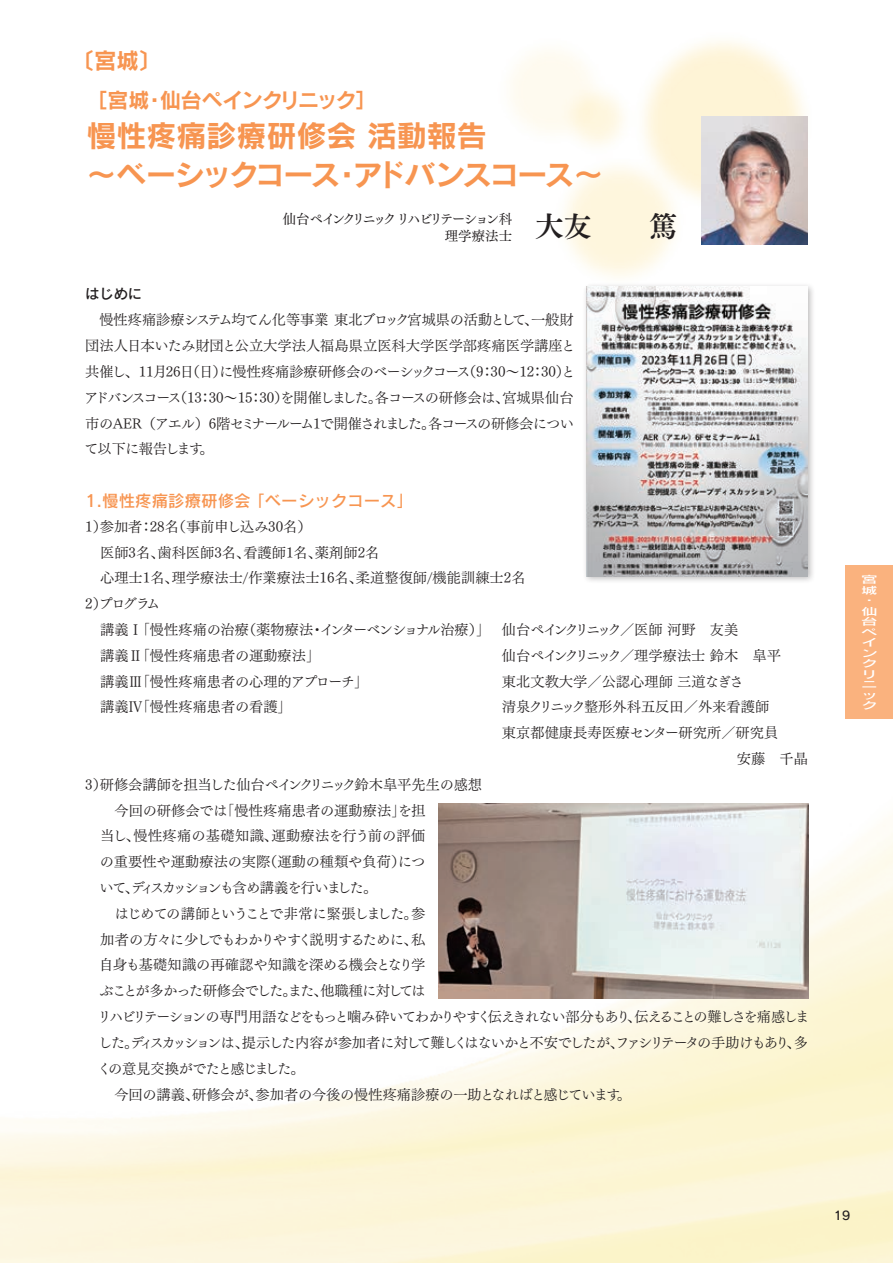
<style>
.page{position:relative;width:893px;height:1263px;background:#fff}
.page>*{position:absolute;margin:0;border:0;box-sizing:border-box;transform-origin:0 0}
.t1{font:30px/39px "Rodin Pro B";letter-spacing:-.01em;color:#f79551}
.t2{font:22.5px "Rodin Pro B";color:#f79551}
.t3{font:21px "Rodin Pro B";letter-spacing:-.06em;color:#f79551}
.t4{font:16.5px "Rodin Pro DB";color:#f79551}
.t5{font:14.25px/25.8px "Tsuku Min Pro R";letter-spacing:-.05em;color:#231f20}
.t6{font:14.25px/25.8px "Tsuku Min Pro R";letter-spacing:-.02em;color:#231f20}
.t7{font:14.25px "Tsuku Min Pro R";color:#231f20}
.t8{font:14.25px "Rodin Pro DB";color:#231f20}
.t9{font:13.5px/16.5px "Tsuku Min Pro M";letter-spacing:-.165em;color:#231f20}
.t10{font:12px "Rodin Pro DB";color:#231f20}
.t11{font:9.9px/10.5px "Rodin Pro DB";color:#fff;text-align:justify;scale:1.67 1}
</style>
<div class="page">
<img style="left:0;top:631px;width:893px;height:632px">
<div style="left:846px;top:566px;width:47px;height:153px;background:#fab27e"></div>
<img style="left:512px;top:41px;width:296px;height:237px">
<img style="left:701px;top:117px;width:107px;height:127px">
<img style="left:438px;top:803px;width:370px;height:195px">
<div style="left:582px;top:282px;width:234px;height:302px;background:#231f20;opacity:.3"></div>
<img style="left:586px;top:287px;width:222px;height:289px">
<h2 class="t2" style="left:72px;top:45px;width:91px">〔宮城〕</h2>
<h3 class="t3" style="left:86px;top:86px;width:292px">［宮城・仙台ペインクリニック］</h3>
<h1 class="t1" style="left:86px;top:115px;width:519px">慢性疼痛診療研修会 活動報告<br>〜ベーシックコース・アドバンスコース〜</h1>
<p class="t9" style="left:445px;top:209px;width:234px;text-indent:-162px">仙台ペインクリニック リハビリテーション科<br>理学療法士 <sup>大友　　篤</sup></p>
<p class="t8" style="left:85px;top:285px;width:58px">はじめに</p>
<p class="t6" style="left:84px;top:305px;width:493px">　慢性疼痛診療システム均てん化等事業東北ブロック宮城県の活動として、一般財団法人日本いたみ財団と公立大学法人福島県立医科大学医学部疼痛医学講座と共催し、11月26日（日）に慢性疼痛診療研修会のベーシックコース（9：30〜 12：30）とアドバンスコース（13：30〜15：30）を開催しました。各コースの研修会は、宮城県仙台市のAER（アエル）6階セミナールーム1で開催されました。各コースの研修会について以下に報告します。</p>
<p class="t4" style="left:85px;top:490px;width:330px">1.慢性疼痛診療研修会 「ベーシックコース」</p>
<p class="t7" style="left:85px;top:513px;width:228px">1）参加者：28名（事前申し込み30名）</p>
<p class="t7" style="left:100px;top:539px;width:281px">医師3名、歯科医師3名、看護師1名、薬剤師2名</p>
<p class="t7" style="left:100px;top:565px;width:427px">心理士1名、理学療法士/作業療法士16名、柔道整復師/機能訓練士2名</p>
<p class="t6" style="left:85px;top:589px;width:77px">2）プログラム</p>
<p class="t6" style="left:100px;top:615px;width:640px">講義Ⅰ「慢性疼痛の治療（薬物療法・インターベンショナル治療）」 仙台ペインクリニック／医師河野　友美</p>
<p class="t7" style="left:100px;top:643px;width:222px">講義Ⅱ「慢性疼痛患者の運動療法」</p>
<p class="t6" style="left:502px;top:641px;width:281px">仙台ペインクリニック／理学療法士鈴木　皐平</p>
<p class="t7" style="left:100px;top:668px;width:270px">講義Ⅲ「慢性疼痛患者の心理的アプローチ」</p>
<p class="t7" style="left:502px;top:668px;width:243px">東北文教大学／公認心理師三道なぎさ</p>
<p class="t7" style="left:100px;top:694px;width:193px">講義Ⅳ「慢性疼痛患者の看護」</p>
<p class="t7" style="left:502px;top:694px;width:269px">清泉クリニック整形外科五反田／外来看護師</p>
<p class="t7" style="left:502px;top:720px;width:278px">東京都健康長寿医療センター研究所／研究員</p>
<p class="t6" style="left:737px;top:744px;width:73px">安藤　千晶</p>
<p class="t5" style="left:97px;top:770px;width:713px;text-indent:-12px">3）研修会講師を担当した仙台ペインクリニック鈴木皐平先生の感想<br>　今回の研修会では「慢性疼痛患者の運動療法」を担<br>当し、慢性疼痛の基礎知識、運動療法を行う前の評価<br>の重要性や運動療法の実際（運動の種類や負荷）につ<br>いて、ディスカッションも含め講義を行いました。<br>　はじめての講師ということで非常に緊張しました。参<br>加者の方々に少しでもわかりやすく説明するために、私<br>自身も基礎知識の再確認や知識を深める機会となり学<br>ぶことが多かった研修会でした。また、他職種に対しては<br>リハビリテーションの専門用語などをもっと噛み砕いてわかりやすく伝えきれない部分もあり、伝えることの難しさを痛感しました。ディスカッションは、提示した内容が参加者に対して難しくはないかと不安でしたが、ファシリテータの手助けもあり、多くの意見交換がでたと感じました。<br>　今回の講義、研修会が、参加者の今後の慢性疼痛診療の一助となればと感じています。</p>
<p class="t11" style="left:861px;top:574px;width:11px">宮城・仙台ペインクリニック</p>
<p class="t10" style="left:834px;top:1208px;width:18px">19</p>
</div>
